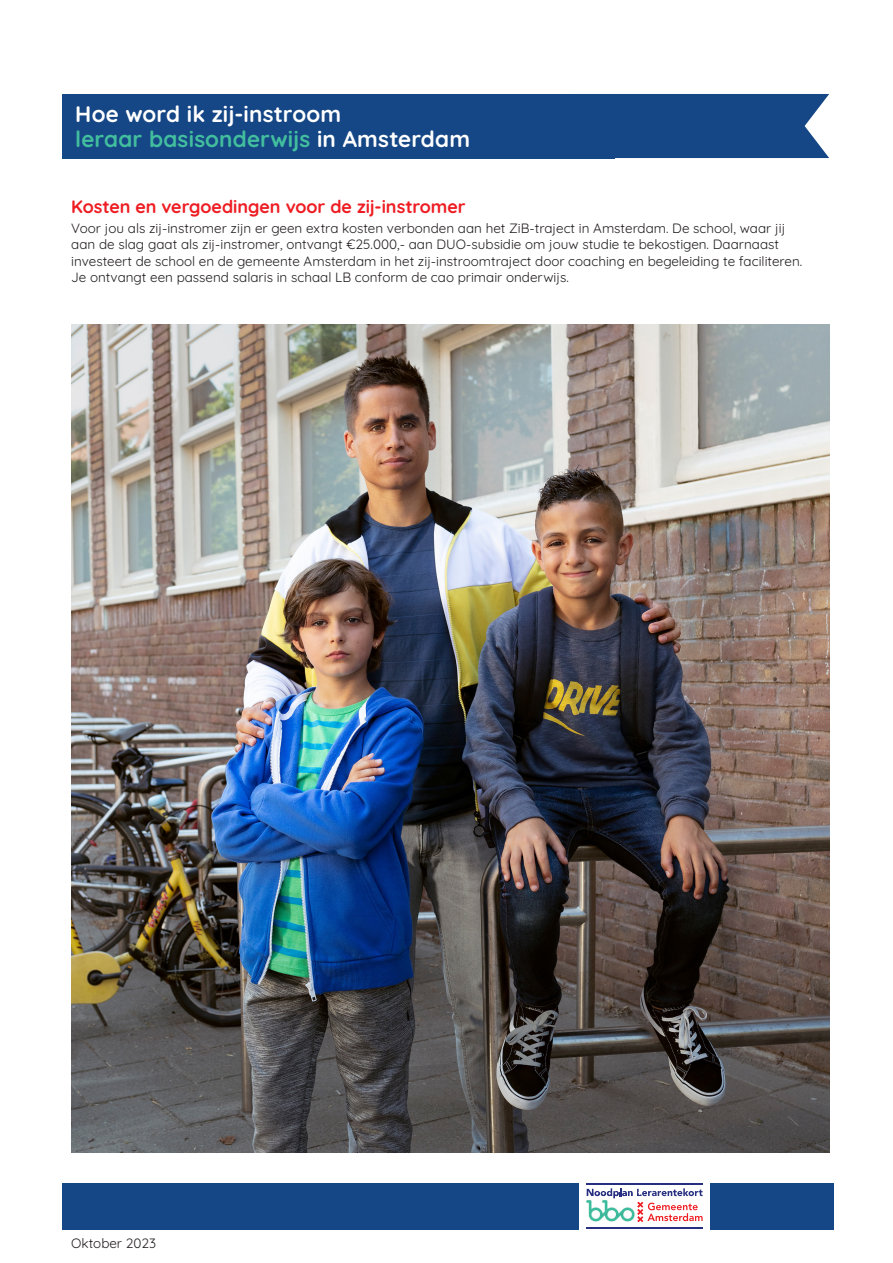
<style>
.page{position:relative;width:893px;height:1263px;background:#fff}
.page>*{position:absolute;margin:0;border:0;box-sizing:border-box;transform-origin:0 0}
.t1{font:700 22.5px/25.5px "Quicksand";letter-spacing:.005em;color:#fff}
.t2{font:700 18px "Quicksand";color:#ee1d23}
.t3{font:13.5px/16.5px "Quicksand";color:#231f20}
.s1{color:#42be9e}
</style>
<div class="page">
<div style="left:614px;top:94px;width:215px;height:64px;background:#154685"></div>
<div style="left:62px;top:1183px;width:771px;height:46px;background:#154685"></div>
<div style="left:62px;top:94px;width:552px;height:64px;background:#154685"></div>
<div style="left:579px;top:1177px;width:131px;height:58px;background:#fff"></div>
<hr style="left:587px;top:1184px;width:116px;height:1px;background:#272f80">
<hr style="left:587px;top:1227px;width:116px;height:1px;background:#272f80">
<svg style="left:587px;top:1188px;width:116px;height:34px"></svg>
<img style="left:71px;top:324px;width:758px;height:828px">
<h1 class="t1" style="left:75px;top:99px;width:396px">Hoe word ik zij-instroom<br><span class="s1">leraar basisonderwijs</span> in Amsterdam</h1>
<h2 class="t2" style="left:71px;top:193px;width:396px">Kosten en vergoedingen voor de zij-instromer</h2>
<p class="t3" style="left:71px;top:218px;width:732px">Voor jou als zij-instromer zijn er geen extra kosten verbonden aan het ZiB-traject in Amsterdam. De school, waar jij aan de slag gaat als zij-instromer, ontvangt €25.000,- aan DUO-subsidie om jouw studie te bekostigen. Daarnaast investeert de school en de gemeente Amsterdam in het zij-instroomtraject door coaching en begeleiding te faciliteren.<br>Je ontvangt een passend salaris in schaal LB conform de cao primair onderwijs.</p>
<p class="t3" style="left:71px;top:1234px;width:86px">Oktober 2023</p>
</div>
